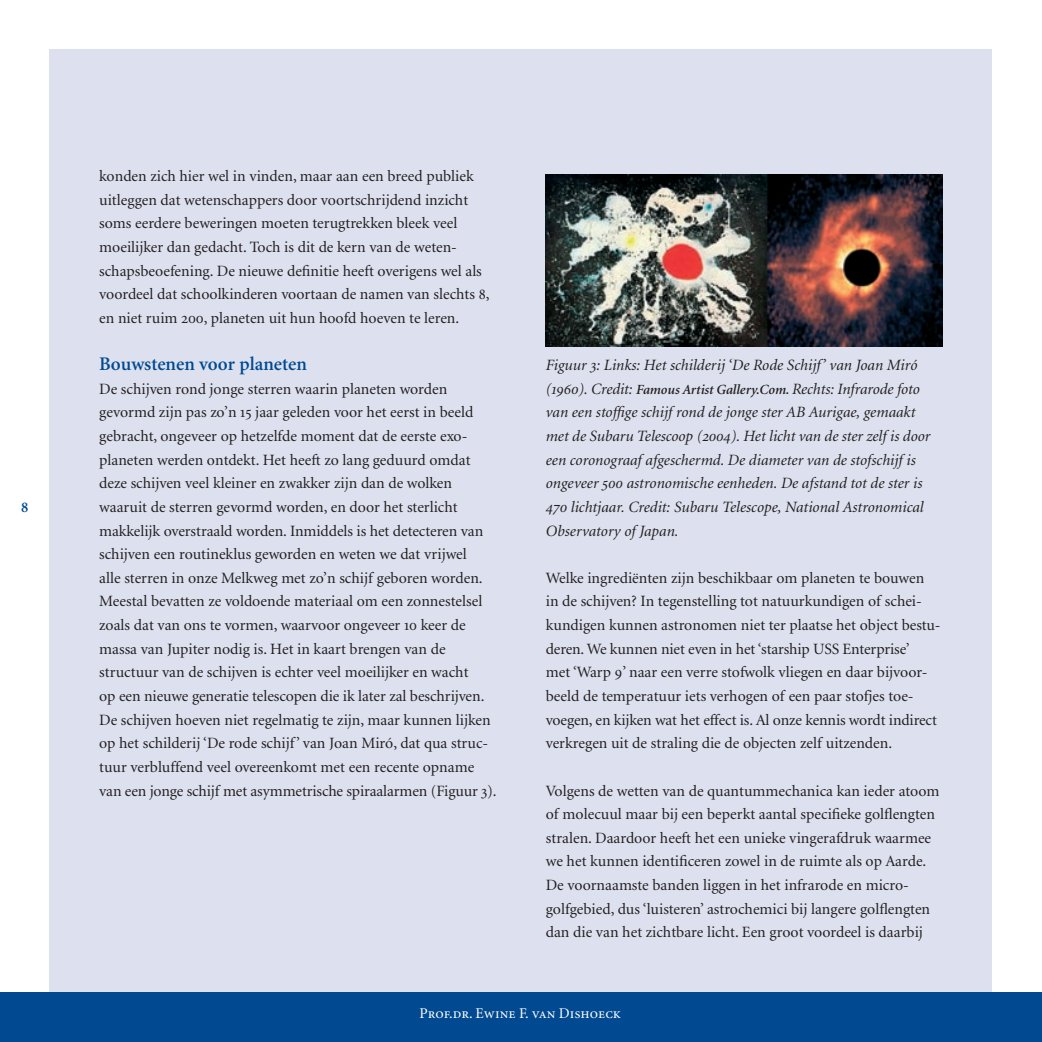
<style>
.page{position:relative;width:1042px;height:1042px;background:#fff}
.page>*{position:absolute;margin:0;border:0;box-sizing:border-box;transform-origin:0 0}
.t1{font:600 19.25px "Minion";color:#014990}
.t2{font:15.75px/23.6px "Minion";color:#231f20}
.t3{font:italic 15.75px/23.6px "Minion";color:#231f20}
.t4{font:15.75px "Minion Semibold SC";color:#014990}
.t5{font:14.88px "Minion Regular SC";color:#fff}
.s1{font-family:"Minion Regular SC"}
.s2{font-family:"Minion Italic SC";font-style:normal}
.s3{font-weight:600;font-size:14px}
</style>
<div class="page">
<div style="left:50px;top:50px;width:942px;height:992px;background:#dde1ef"></div>
<div style="left:0;top:992px;width:1042px;height:50px;background:#014990"></div>
<img style="left:546px;top:174px;width:397px;height:172px">
<p class="t4" style="left:21px;top:499px;width:9px">8</p>
<p class="t2" style="left:99px;top:165px;width:392px">konden zich hier wel in vinden, maar aan een breed publiek uitleggen dat wetenschappers door voortschrijdend inzicht soms eerdere beweringen moeten terugtrekken bleek veel moeilijker dan gedacht. Toch is dit de kern van de weten&shy;schapsbeoefening. De nieuwe definitie heeft overigens wel als voordeel dat schoolkinderen voortaan de namen van slechts <span class="s1">8</span>, en niet ruim <span class="s1">200</span>, planeten uit hun hoofd hoeven te leren.</p>
<p class="t1" style="left:99px;top:354px;width:209px">Bouwstenen voor planeten</p>
<p class="t2" style="left:99px;top:377px;width:399px">De schijven rond jonge sterren waarin planeten worden gevormd zijn pas zo’n <span class="s1">15</span> jaar geleden voor het eerst in beeld gebracht, ongeveer op hetzelfde moment dat de eerste exo&shy;planeten werden ontdekt. Het heeft zo lang geduurd omdat deze schijven veel kleiner en zwakker zijn dan de wolken waaruit de sterren gevormd worden, en door het sterlicht makkelijk overstraald worden. Inmiddels is het detecteren van schijven een routineklus geworden en weten we dat vrijwel<br>alle sterren in onze Melkweg met zo’n schijf geboren worden.<br>Meestal bevatten ze voldoende materiaal om een zonnestelsel zoals dat van ons te vormen, waarvoor ongeveer <span class="s1">10</span> keer de massa van Jupiter nodig is. Het in kaart brengen van de structuur van de schijven is echter veel moeilijker en wacht<br>op een nieuwe generatie telescopen die ik later zal beschrijven.<br>De schijven hoeven niet regelmatig te zijn, maar kunnen lijken op het schilderij ‘De rode schijf’ van Joan Miró, dat qua struc&shy;tuur verbluffend veel overeenkomt met een recente opname van een jonge schijf met asymmetrische spiraalarmen (Figuur <span class="s1">3</span>).</p>
<p class="t3" style="left:546px;top:354px;width:386px">Figuur <span class="s2">3</span>: Links: Het schilderij ‘De Rode Schijf’ van Joan Miró (<span class="s2">1960</span>). Credit: <span class="s3">Famous Artist Gallery.Com.</span> Rechts: Infrarode foto van een stoffige schijf rond de jonge ster AB Aurigae, gemaakt met de Subaru Telescoop (<span class="s2">2004</span>). Het licht van de ster zelf is door een coronograaf afgeschermd. De diameter van de stofschijf is ongeveer <span class="s2">500</span> astronomische eenheden. De afstand tot de ster is <span class="s2">470</span> lichtjaar. Credit: Subaru Telescope, National Astronomical Observatory of Japan.</p>
<p class="t2" style="left:546px;top:566px;width:394px">Welke ingrediënten zijn beschikbaar om planeten te bouwen in de schijven? In tegenstelling tot natuurkundigen of schei&shy;kundigen kunnen astronomen niet ter plaatse het object bestu&shy;deren. We kunnen niet even in het ‘starship USS Enterprise’<br>met ‘Warp <span class="s1">9</span>’ naar een verre stofwolk vliegen en daar bijvoor&shy;beeld de temperatuur iets verhogen of een paar stofjes toe&shy;voegen, en kijken wat het effect is. Al onze kennis wordt indirect verkregen uit de straling die de objecten zelf uitzenden.</p>
<p class="t2" style="left:546px;top:779px;width:395px">Volgens de wetten van de quantummechanica kan ieder atoom of molecuul maar bij een beperkt aantal specifieke golflengten stralen. Daardoor heeft het een unieke vingerafdruk waarmee we het kunnen identificeren zowel in de ruimte als op Aarde.<br>De voornaamste banden liggen in het infrarode en micro&shy;golfgebied, dus ‘luisteren’ astrochemici bij langere golflengten dan die van het zichtbare licht. Een groot voordeel is daarbij</p>
<p class="t5" style="left:419px;top:1006px;width:203px">Prof.dr. Ewine F. van Dishoeck</p>
</div>
